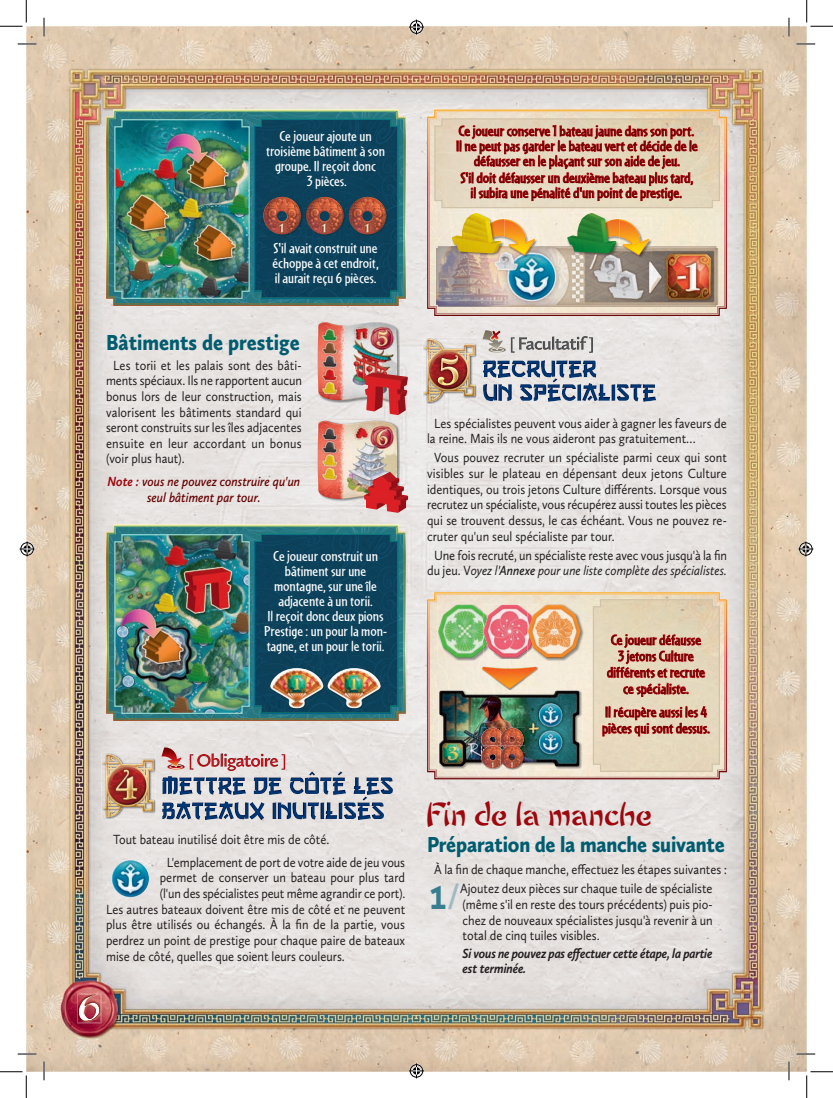
<style>
.page{position:relative;width:833px;height:1098px;background:#fff}
.page>*{position:absolute;margin:0;border:0;box-sizing:border-box;transform-origin:0 0}
.t1{font:700 35.38px "Aller";color:#377e90;scale:.9 1}
.t2{font:28.75px "Chow Fun";color:#9d070d;scale:.9 1}
.t3{font:900 22.5px "Calluna Sans";letter-spacing:-.01em;color:#005c6f;scale:.9 1}
.t4{font:15px/16.2px "Cafeteria";color:#600;text-align:center;scale:1.15 1}
.t5{font:15px/15px "Cafeteria";letter-spacing:-.005em;color:#fff;text-align:center;scale:1.15 1}
.t6{font:13.75px/15.6px "Calluna Sans";color:#231f20;text-align:justify;scale:.9 1}
.t7{font:italic 700 13.75px/15.6px "Calluna Sans";letter-spacing:-.015em;color:#231f20;scale:.9 1}
.t8{font:italic 600 13.75px/15.6px "Calluna Sans";color:#600;text-align:center;scale:.9 1}
.s1{font-weight:700;color:#9d070d}
.s2{font-style:italic}
.s3{font-weight:600;font-style:italic}
.s4{font-weight:400;color:#9fb9c4}
</style>
<div class="page">
<img style="left:26px;top:26px;width:780px;height:1046px">
<img style="left:77px;top:993px;width:24px;height:30px">
<img style="left:78px;top:1020px;width:23px;height:2px">
<img style="left:78px;top:994px;width:23px;height:26px">
<svg style="left:79px;top:1020px;width:20px;height:1px"></svg>
<img style="left:79px;top:995px;width:20px;height:25px">
<img style="left:317px;top:322px;width:82px;height:81px">
<img style="left:317px;top:322px;width:80px;height:78px">
<img style="left:364px;top:372px;width:43px;height:43px">
<img style="left:317px;top:420px;width:82px;height:81px">
<img style="left:317px;top:421px;width:80px;height:78px">
<img style="left:364px;top:472px;width:44px;height:41px">
<svg style="left:427px;top:110px;width:299px;height:206px;background:#ce8e6e"></svg>
<svg style="left:429px;top:112px;width:295px;height:202px;background:#eee0ca"></svg>
<svg style="left:433px;top:118px;width:287px;height:91px;background:#d9a896"></svg>
<img style="left:436px;top:246px;width:281px;height:61px">
<img style="left:504px;top:218px;width:33px;height:28px">
<img style="left:480px;top:246px;width:57px;height:12px">
<img style="left:504px;top:219px;width:30px;height:36px">
<img style="left:619px;top:218px;width:32px;height:28px">
<img style="left:594px;top:246px;width:57px;height:12px">
<img style="left:619px;top:219px;width:29px;height:36px">
<img style="left:451px;top:212px;width:53px;height:44px">
<img style="left:501px;top:219px;width:3px;height:27px">
<img style="left:451px;top:213px;width:50px;height:40px">
<img style="left:566px;top:212px;width:53px;height:44px">
<img style="left:616px;top:219px;width:3px;height:27px">
<img style="left:567px;top:213px;width:49px;height:40px">
<svg style="left:427px;top:592px;width:299px;height:187px;background:#d19270"></svg>
<svg style="left:429px;top:594px;width:295px;height:183px;background:#f0e3ce"></svg>
<svg style="left:591px;top:598px;width:129px;height:174px;background:#debba4"></svg>
<img style="left:482px;top:667px;width:55px;height:23px">
<img style="left:437px;top:604px;width:56px;height:57px">
<img style="left:438px;top:605px;width:45px;height:53px">
<img style="left:483px;top:604px;width:44px;height:55px">
<img style="left:483px;top:613px;width:3px;height:37px">
<img style="left:527px;top:604px;width:56px;height:57px">
<img style="left:527px;top:612px;width:8px;height:38px">
<img style="left:438px;top:690px;width:144px;height:80px">
<img style="left:439px;top:691px;width:140px;height:75px">
<svg style="left:481px;top:728px;width:43px;height:43px;background:#a96350"></svg>
<img style="left:500px;top:748px;width:4px;height:17px">
<img style="left:111px;top:860px;width:38px;height:37px;border-radius:19px">
<img style="left:101px;top:753px;width:55px;height:66px">
<img style="left:103px;top:754px;width:50px;height:63px">
<img style="left:189px;top:753px;width:96px;height:18px">
<img style="left:162px;top:771px;width:231px;height:24px">
<img style="left:162px;top:796px;width:222px;height:24px">
<svg style="left:161px;top:747px;width:23px;height:23px"></svg>
<img style="left:422px;top:337px;width:54px;height:67px">
<img style="left:424px;top:339px;width:50px;height:63px">
<img style="left:437px;top:355px;width:21px;height:30px">
<img style="left:510px;top:336px;width:82px;height:17px">
<img style="left:482px;top:360px;width:114px;height:18px">
<img style="left:482px;top:378px;width:173px;height:24px">
<svg style="left:482px;top:330px;width:23px;height:23px"></svg>
<svg style="left:106px;top:524px;width:299px;height:197px;background:#9da677"></svg>
<svg style="left:108px;top:527px;width:295px;height:192px;background:#327c80"></svg>
<img style="left:114px;top:533px;width:284px;height:181px">
<img style="left:270px;top:668px;width:53px;height:40px">
<img style="left:327px;top:668px;width:53px;height:40px">
<svg style="left:106px;top:110px;width:299px;height:196px;background:#909b6a"></svg>
<svg style="left:108px;top:112px;width:295px;height:192px;background:#337c80"></svg>
<img style="left:114px;top:118px;width:284px;height:182px">
<img style="left:263px;top:197px;width:39px;height:39px">
<img style="left:263px;top:197px;width:37px;height:37px">
<img style="left:305px;top:197px;width:39px;height:39px">
<img style="left:306px;top:197px;width:37px;height:37px">
<img style="left:348px;top:197px;width:39px;height:39px">
<img style="left:348px;top:197px;width:38px;height:37px">
<svg style="left:18px;top:43px;width:18px;height:2px"></svg>
<svg style="left:796px;top:43px;width:18px;height:2px"></svg>
<svg style="left:18px;top:1053px;width:18px;height:2px"></svg>
<svg style="left:796px;top:1053px;width:18px;height:2px"></svg>
<svg style="left:43px;top:18px;width:2px;height:18px"></svg>
<svg style="left:43px;top:1061px;width:2px;height:19px"></svg>
<svg style="left:787px;top:18px;width:2px;height:18px"></svg>
<svg style="left:787px;top:1061px;width:2px;height:19px"></svg>
<svg style="left:0;top:0;width:27px;height:27px"></svg>
<svg style="left:0;top:1071px;width:27px;height:27px"></svg>
<svg style="left:806px;top:0;width:26px;height:27px"></svg>
<svg style="left:806px;top:1071px;width:26px;height:27px"></svg>
<svg style="left:409px;top:20px;width:15px;height:15px"></svg>
<svg style="left:409px;top:1063px;width:15px;height:15px"></svg>
<svg style="left:20px;top:541px;width:15px;height:15px"></svg>
<svg style="left:797px;top:541px;width:15px;height:15px"></svg>
<p class="t5" style="left:266px;top:128px;width:105px">Ce joueur ajoute un troisième bâtiment à son groupe. Il reçoit donc<br>3 pièces.</p>
<p class="t5" style="left:272px;top:240px;width:94px;text-align:justify">S'il avait construit une échoppe à cet endroit, il aurait reçu 6 pièces.</p>
<h3 class="t3" style="left:106px;top:329px;width:216px">Bâtiments de prestige</h3>
<p class="t6" style="left:106px;top:357px;width:219px;text-indent:7px">Les torii et les palais sont des bâti&shy;ments spéciaux. Ils ne rapportent aucun bonus lors de leur construction, mais valorisent les bâtiments standard qui seront construits sur les îles adjacentes ensuite en leur accordant un bonus (voir plus haut).</p>
<p class="t8" style="left:107px;top:473px;width:215px"><span class="s1">Note :</span> vous ne pouvez construire qu'un seul bâtiment par tour.</p>
<p class="t5" style="left:264px;top:548px;width:108px">Ce joueur construit un bâtiment sur une montagne, sur une île adjacente à un torii.<br>Il reçoit donc deux pions<br>Prestige : un pour la mon&shy;tagne, et un pour le torii.</p>
<p class="t4" style="left:456px;top:123px;width:211px;line-height:15px">Ce joueur conserve 1 bateau jaune dans son port.<br>Il ne peut pas garder le bateau vert et décide de le défausser en le plaçant sur son aide de jeu.</p>
<p class="t4" style="left:460px;top:170px;width:204px;line-height:15px">S'il doit défausser un deuxième bateau plus tard, il subira une pénalité d'un point de prestige.</p>
<p class="t6" style="left:427px;top:415px;width:334px;text-indent:7px">Les spécialistes peuvent vous aider à gagner les faveurs de la reine. Mais ils ne vous aideront pas gratuitement…</p>
<p class="t6" style="left:427px;top:450px;width:334px;text-indent:7px">Vous pouvez recruter un spécialiste parmi ceux qui sont visibles sur le plateau en dépensant deux jetons Culture identiques, ou trois jetons Culture différents. Lorsque vous recrutez un spécialiste, vous récupérez aussi toutes les pièces qui se trouvent dessus, le cas échéant. Vous ne pouvez re&shy;cruter qu'un seul spécialiste par tour.</p>
<p class="t6" style="left:427px;top:547px;width:334px;text-align:center">Une fois recruté, un spécialiste reste avec vous jusqu'à la fin du jeu. V<span class="s2">oyez l</span><span class="s3">'Annexe</span> <span class="s2">pour une liste complète des spécialistes.</span></p>
<p class="t4" style="left:606px;top:631px;width:87px">Ce joueur défausse<br>3 jetons Culture différents et recrute ce spécialiste.</p>
<p class="t4" style="left:601px;top:703px;width:95px;text-align:left">Il récupère aussi les 4 pièces qui sont dessus.</p>
<p class="t6" style="left:167px;top:828px;width:266px;line-height:22.8px;text-indent:-54px">Tout bateau inutilisé doit être mis de côté.<br>L'emplacement de port de votre aide de jeu vous</p>
<p class="t6" style="left:160px;top:870px;width:274px">permet de conserver un bateau pour plus tard</p>
<p class="t6" style="left:160px;top:885px;width:274px">(l'un des spécialistes peut même agrandir ce port).</p>
<p class="t6" style="left:106px;top:901px;width:333px">Les autres bateaux doivent être mis de côté et ne peuvent</p>
<p class="t6" style="left:106px;top:917px;width:333px">plus être utilisés ou échangés. À la fin de la partie, vous</p>
<p class="t6" style="left:106px;top:932px;width:333px">perdrez un point de prestige pour chaque paire de bateaux</p>
<p class="t6" style="left:106px;top:948px;width:266px">mise de côté, quelles que soient leurs couleurs.</p>
<h2 class="t2" style="left:427px;top:793px;width:251px">Fin de la manche</h2>
<h3 class="t3" style="left:427px;top:830px;width:332px">Préparation de la manche suivante</h3>
<p class="t6" style="left:434px;top:861px;width:327px">À la fin de chaque manche, effectuez les étapes suivantes :</p>
<h1 class="t1" style="left:428px;top:874px;width:37px">1<span class="s4">/</span></h1>
<p class="t6" style="left:460px;top:881px;width:282px">Ajoutez deux pièces sur chaque tuile de spécialiste (même s'il en reste des tours précédents) puis pio&shy;chez de nouveaux spécialistes jusqu'à revenir à un total de cinq tuiles visibles.</p>
<p class="t7" style="left:462px;top:945px;width:279px">Si vous ne pouvez pas effectuer cette étape, la partie est terminée.</p>
</div>
